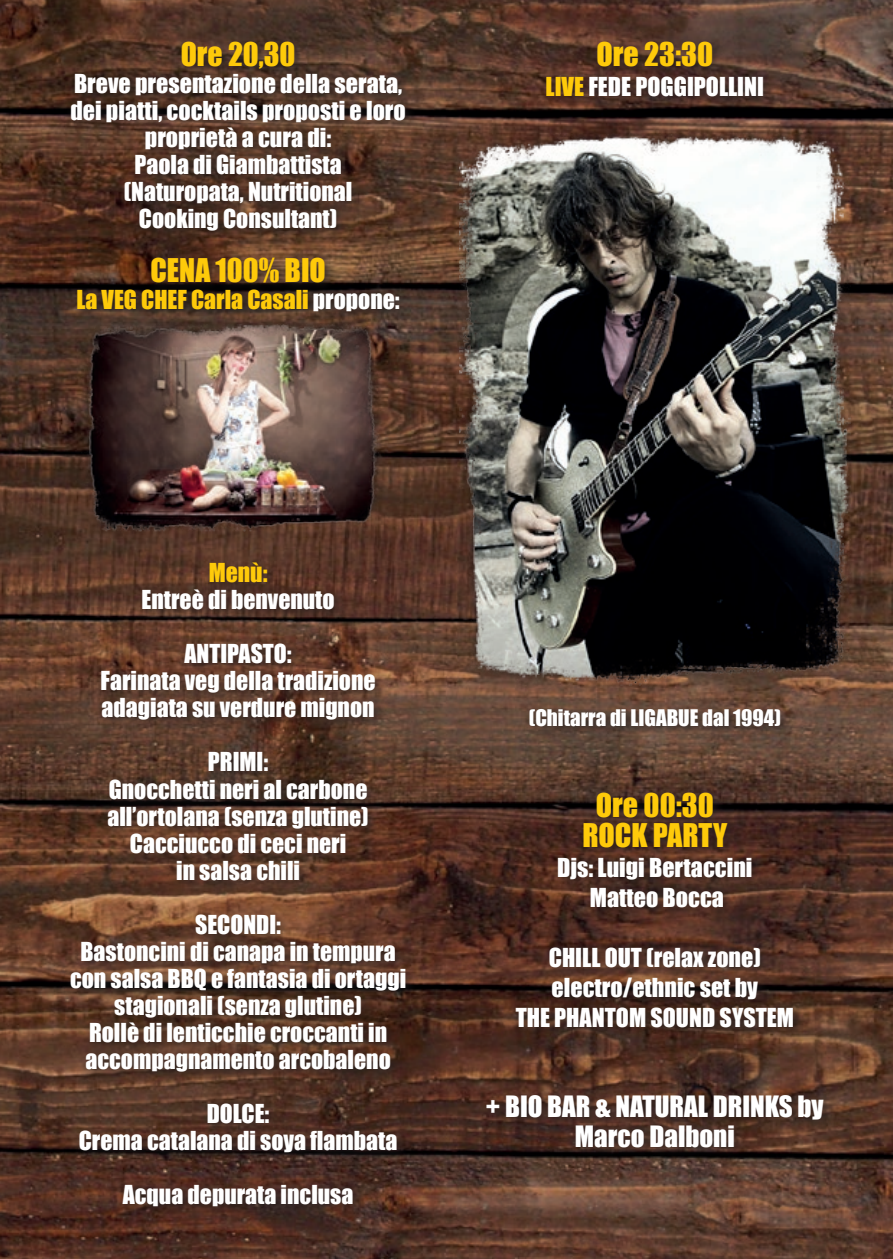
<style>
.page{position:relative;width:893px;height:1259px;background:#fff}
.page>*{position:absolute;margin:0;border:0;box-sizing:border-box;transform-origin:0 0}
.t1{font:30px/30px "Impact";color:#feca0a;text-align:center}
.t2{font:27px/30px "Impact";color:#fff;text-align:center}
.t3{font:24px/27px "Impact";color:#fff;text-align:center}
.t4{font:24px "Impact";color:#feca0a}
.t5{font:21px "Impact";color:#fff}
.s1{color:#fff}
.s2{color:#feca0a}
</style>
<div class="page">
<img style="left:0;top:0;width:893px;height:1259px">
<div style="left:64px;top:37px;width:353px;height:1180px;background:#231f20;opacity:.75"></div>
<div style="left:481px;top:37px;width:354px;height:1121px;background:#231f20;opacity:.75"></div>
<div style="left:451px;top:129px;width:405px;height:563px;background:#231f20;opacity:.75"></div>
<img style="left:459px;top:99px;width:391px;height:586px">
<div style="left:84px;top:320px;width:300px;height:216px;background:#231f20;opacity:.75"></div>
<img style="left:81px;top:325px;width:314px;height:208px">
<p class="t1" style="left:181px;top:39px;width:116px">Ore 20,30</p>
<p class="t3" style="left:70px;top:70px;width:337px">Breve presentazione della serata, dei piatti, cocktails proposti e loro proprietà a cura di:<br>Paola di Giambattista<br>(Naturopata, Nutritional<br>Cooking Consultant)</p>
<p class="t1" style="left:150px;top:255px;width:177px">CENA 100% BIO</p>
<p class="t4" style="left:76px;top:281px;width:325px">La VEG CHEF Carla Casali <span class="s1">propone:</span></p>
<p class="t1" style="left:596px;top:39px;width:118px">Ore 23:30</p>
<p class="t3" style="left:546px;top:73px;width:220px"><span class="s2">LIVE</span> FEDE POGGIPOLLINI</p>
<p class="t4" style="left:209px;top:554px;width:60px">Menù:</p>
<p class="t3" style="left:141px;top:586px;width:195px">Entreè di benvenuto</p>
<p class="t3" style="left:101px;top:640px;width:277px">ANTIPASTO:<br>Farinata veg della tradizione adagiata su verdure mignon</p>
<p class="t3" style="left:107px;top:748px;width:263px">PRIMI:<br>Gnocchetti neri al carbone all’ortolana (senza glutine)<br>Cacciucco di ceci neri<br>in salsa chili</p>
<p class="t3" style="left:70px;top:910px;width:338px">SECONDI:<br>Bastoncini di canapa in tempura con salsa BBQ e fantasia di ortaggi stagionali (senza glutine)<br>Rollè di lenticchie croccanti in accompagnamento arcobaleno</p>
<p class="t3" style="left:79px;top:1099px;width:320px">DOLCE:<br>Crema catalana di soya flambata</p>
<p class="t3" style="left:123px;top:1180px;width:232px">Acqua depurata inclusa</p>
<p class="t5" style="left:529px;top:702px;width:254px">(Chitarra di LIGABUE dal 1994)</p>
<p class="t1" style="left:582px;top:789px;width:147px">Ore 00:30<br>ROCK PARTY</p>
<p class="t3" style="left:557px;top:851px;width:197px;line-height:30px">Djs: Luigi Bertaccini<br>Matteo Bocca</p>
<p class="t3" style="left:516px;top:941px;width:280px;line-height:30px">CHILL OUT (relax zone) electro/ethnic set by<br>THE PHANTOM SOUND SYSTEM</p>
<p class="t2" style="left:486px;top:1090px;width:339px">+ BIO BAR &amp; NATURAL DRINKS by<br>Marco Dalboni</p>
</div>
